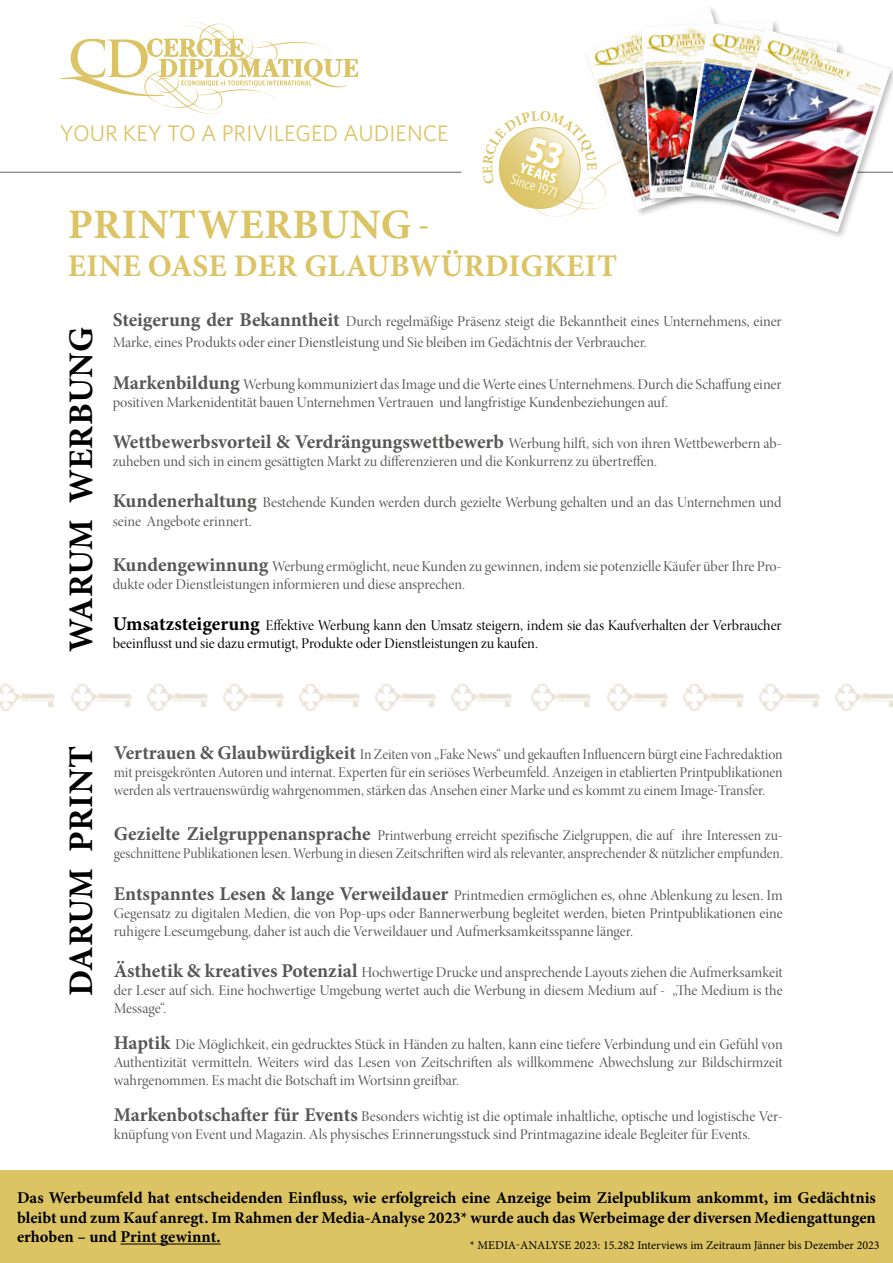
<style>
.page{position:relative;width:893px;height:1263px;background:#fff}
.page>*{position:absolute;margin:0;border:0;box-sizing:border-box;transform-origin:0 0}
.t1{font:700 42px "Minion Pro";letter-spacing:.01em;color:#dcc464}
.t2{font:700 34.5px "Minion Pro";letter-spacing:.01em;color:#000}
.t3{font:700 31.5px "Minion Pro";letter-spacing:.01em;color:#dcc464}
.t4{font:22.5px "Whitney";color:#dcc464}
.t5{font:700 19.5px "Minion Pro";letter-spacing:-.005em;color:#575756}
.t6{font:700 16.5px/19.8px "Minion Pro";color:#000;text-align:justify}
.t7{font:15px/18px "Minion Pro Disp";letter-spacing:-.005em;color:#575756}
.t8{font:15px/18px "Minion Pro Disp";letter-spacing:-.005em;color:#575756;scale:.96 1}
.t9{font:15px/18px "Minion Pro Disp";letter-spacing:-.005em;color:#000}
.t10{font:14.55px "Whitney Condensed";color:#fff}
.t11{font:700 14.55px "Whitney Condensed";color:#fff}
.t12{font:12px "Minion Pro";color:#000}
.s1{font-size:31.5px}
.s2{font-family:"Minion Pro";font-weight:700;font-size:19.5px}
.s3{font-family:"Minion Pro Disp";font-weight:400;font-size:15px}
</style>
<div class="page">
<hr style="left:0;top:172px;width:461px;height:1px;background:#646363">
<div style="left:0;top:1170px;width:893px;height:93px;background:#dcc464"></div>
<hr style="left:121px;top:1243px;width:100px;height:1px;background:#000">
<svg style="left:60px;top:22px;width:298px;height:92px"></svg>
<img style="left:0;top:683px;width:55px;height:28px">
<img style="left:71px;top:683px;width:61px;height:28px">
<img style="left:147px;top:683px;width:61px;height:28px">
<img style="left:223px;top:683px;width:61px;height:28px">
<img style="left:299px;top:683px;width:61px;height:28px">
<img style="left:375px;top:683px;width:61px;height:28px">
<img style="left:451px;top:683px;width:61px;height:28px">
<img style="left:531px;top:683px;width:60px;height:28px">
<img style="left:607px;top:683px;width:61px;height:28px">
<img style="left:683px;top:683px;width:61px;height:28px">
<img style="left:759px;top:683px;width:61px;height:28px">
<img style="left:835px;top:683px;width:58px;height:28px">
<img style="left:498px;top:8px;width:393px;height:224px">
<h3 class="t4" style="left:60px;top:118px;width:390px">YOUR KEY TO A PRIVILEGED AUDIENCE</h3>
<p class="t11" style="left:523px;top:158px;width:39px;rotate:18deg">YEARS</p>
<p class="t10" style="left:514px;top:170px;width:50px;rotate:18deg">Since 1971</p>
<h1 class="t1" style="left:68px;top:195px;width:363px">PRINTWERBUNG <span class="s1">-</span></h1>
<h3 class="t3" style="left:68px;top:244px;width:551px">EINE OASE DER GLAUBWÜRDIGKEIT</h3>
<h2 class="t2" style="left:57px;top:652px;width:326px;rotate:-90deg">WARUM WERBUNG</h2>
<p class="t7" style="left:113px;top:310px;width:671px;line-height:21.6px"><span class="s2">Steigerung der Bekanntheit</span> Durch regelmäßige Präsenz steigt die Bekanntheit eines Unternehmens, einer<br>Marke, eines Produkts oder einer Dienstleistung und Sie bleiben im Gedächtnis der Verbraucher.</p>
<p class="t7" style="left:113px;top:375px;width:670px"><span class="s2">Markenbildung</span> Werbung kommuniziert das Image und die Werte eines Unternehmens. Durch die Schaffung einer positiven Markenidentität bauen Unternehmen Vertrauen und langfristige Kundenbeziehungen auf.</p>
<h3 class="t5" style="left:113px;top:428px;width:670px">Wettbewerbsvorteil &amp; Verdrängungswettbewerb <span class="s3">Werbung hilft, sich von ihren Wettbewerbern ab-</span></h3>
<p class="t7" style="left:113px;top:453px;width:546px">zuheben und sich in einem gesättigten Markt zu differenzieren und die Konkurrenz zu übertreffen.</p>
<p class="t7" style="left:113px;top:494px;width:670px"><span class="s2">Kundenerhaltung</span> Bestehende Kunden werden durch gezielte Werbung gehalten und an das Unternehmen und seine Angebote erinnert.</p>
<p class="t7" style="left:113px;top:557px;width:671px"><span class="s2">Kundengewinnung</span> Werbung ermöglicht, neue Kunden zu gewinnen, indem sie potenzielle Käufer über Ihre Pro&shy;dukte oder Dienstleistungen informieren und diese ansprechen.</p>
<p class="t9" style="left:113px;top:616px;width:671px"><span class="s2">Umsatzsteigerung</span> Effektive Werbung kann den Umsatz steigern, indem sie das Kaufverhalten der Verbraucher beeinflusst und sie dazu ermutigt, Produkte oder Dienstleistungen zu kaufen.</p>
<h2 class="t2" style="left:57px;top:996px;width:251px;rotate:-90deg">DARUM PRINT</h2>
<p class="t7" style="left:114px;top:746px;width:670px;text-align:justify"><span class="s2">Vertrauen &amp; Glaubwürdigkeit</span> In Zeiten von „Fake News“ und gekauften Influencern bürgt eine Fachredaktion mit preisgekrönten Autoren und internat. Experten für ein seriöses Werbeumfeld. Anzeigen in etablierten Printpublikationen werden als vertrauenswürdig wahrgenommen, stärken das Ansehen einer Marke und es kommt zu einem Image-Transfer.</p>
<p class="t8" style="left:114px;top:827px;width:698px"><span class="s2">Gezielte Zielgruppenansprache</span> Printwerbung erreicht spezifische Zielgruppen, die auf ihre Interessen zu&shy;geschnittene Publikationen lesen. Werbung in diesen Zeitschriften wird als relevanter, ansprechender &amp; nützlicher empfunden.</p>
<p class="t7" style="left:114px;top:886px;width:671px;text-align:justify"><span class="s2">Entspanntes Lesen &amp; lange Verweildauer</span> Printmedien ermöglichen es, ohne Ablenkung zu lesen. Im Gegensatz zu digitalen Medien, die von Pop-ups oder Bannerwerbung begleitet werden, bieten Printpublikationen eine ruhigere Leseumgebung, daher ist auch die Verweildauer und Aufmerksamkeitsspanne länger.</p>
<p class="t7" style="left:114px;top:964px;width:671px;text-align:justify"><span class="s2">Ästhetik &amp; kreatives Potenzial</span> Hochwertige Drucke und ansprechende Layouts ziehen die Aufmerksamkeit der Leser auf sich. Eine hochwertige Umgebung wertet auch die Werbung in diesem Medium auf - „The Medium is the Message“.</p>
<p class="t7" style="left:114px;top:1036px;width:671px;text-align:justify"><span class="s2">Haptik</span> Die Möglichkeit, ein gedrucktes Stück in Händen zu halten, kann eine tiefere Verbindung und ein Gefühl von Authentizität vermitteln. Weiters wird das Lesen von Zeitschriften als willkommene Abwechslung zur Bildschirmzeit wahrgenommen. Es macht die Botschaft im Wortsinn greifbar.</p>
<p class="t7" style="left:114px;top:1108px;width:670px"><span class="s2">Markenbotschafter für Events</span> Besonders wichtig ist die optimale inhaltliche, optische und logistische Ver&shy;knüpfung von Event und Magazin. Als physisches Erinnerungsstuck sind Printmagazine ideale Begleiter für Events.</p>
<p class="t6" style="left:17px;top:1187px;width:860px">Das Werbeumfeld hat entscheidenden Einfluss, wie erfolgreich eine Anzeige beim Zielpublikum ankommt, im Gedächtnis bleibt und zum Kauf anregt. Im Rahmen der Media-Analyse 2023* wurde auch das Werbeimage der diversen Mediengattungen erhoben – und Print gewinnt.</p>
<p class="t12" style="left:470px;top:1237px;width:411px">* MEDIA-ANALYSE 2023: 15.282 Interviews im Zeitraum Jänner bis Dezember 2023</p>
</div>
